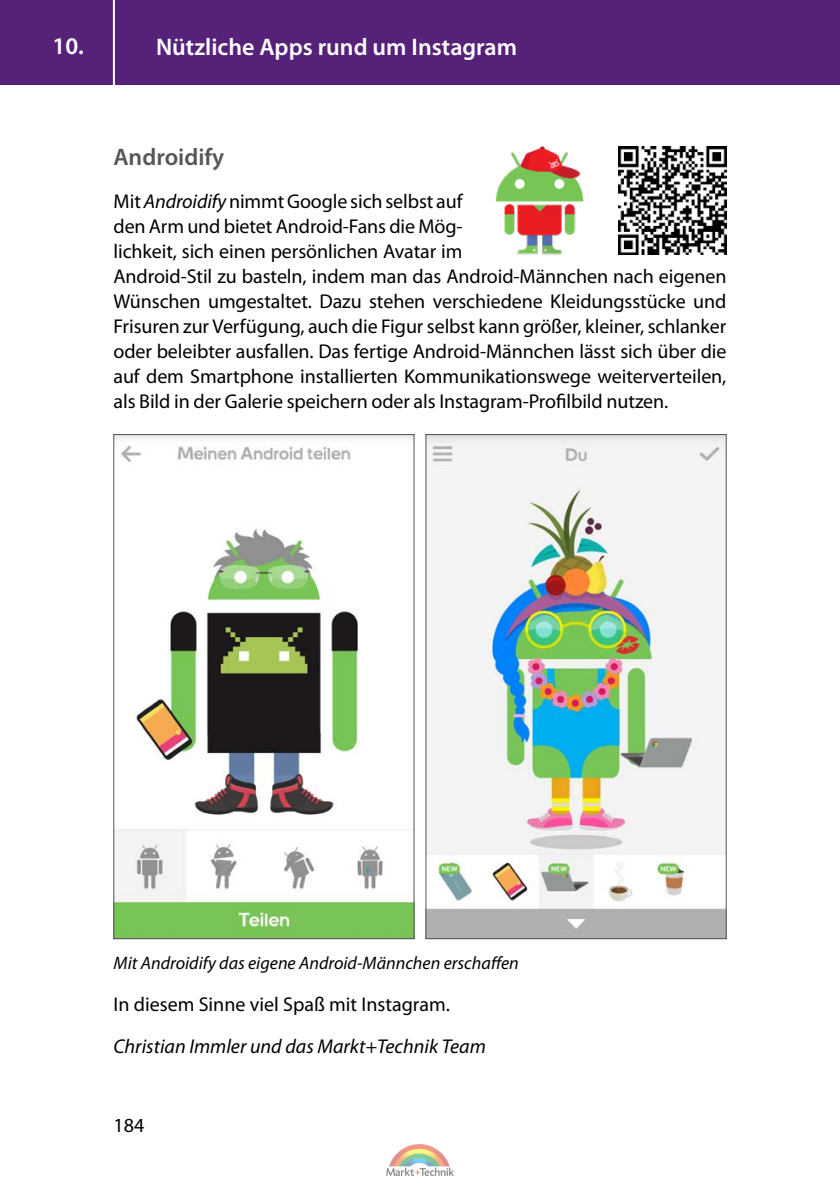
<style>
.page{position:relative;width:840px;height:1191px;background:#fff}
.page>*{position:absolute;margin:0;border:0;box-sizing:border-box;transform-origin:0 0}
.t1{font:600 24px "Myriad Pro";color:#fff}
.t2{font:600 24px "Myriad Pro";color:#555756}
.t3{font:20px/25px "Myriad Pro";letter-spacing:-.005em;color:#000}
.t4{font:italic 20px "Myriad Pro";color:#000}
.t5{font:italic 18px "Myriad Pro";color:#000}
.s1{font-style:italic}
</style>
<div class="page">
<div style="left:0;top:0;width:839px;height:84px;background:#562279"></div>
<hr style="left:113px;top:0;width:2px;height:87px;background:#fff">
<img style="left:115px;top:436px;width:297px;height:501px">
<div style="left:113px;top:434px;width:301px;height:505px;border:1px solid #555756"></div>
<img style="left:427px;top:436px;width:297px;height:501px">
<div style="left:425px;top:434px;width:301px;height:505px;border:1px solid #555756"></div>
<img style="left:495px;top:147px;width:89px;height:107px">
<img style="left:618px;top:147px;width:108px;height:107px">
<img style="left:386px;top:1144px;width:67px;height:31px">
<p class="t1" style="left:52px;top:31px;width:33px">10.</p>
<p class="t1" style="left:156px;top:31px;width:362px">Nützliche Apps rund um Instagram</p>
<p class="t2" style="left:113px;top:142px;width:112px">Androidify</p>
<p class="t3" style="left:113px;top:188px;width:614px">Mit <span class="s1">Androidify</span> nimmt Google sich selbst auf<br>den Arm und bietet Android-Fans die Mög-<br>lichkeit, sich einen persönlichen Avatar im<br>Android-Stil zu basteln, indem man das Android-Männchen nach eigenen Wünschen umgestaltet. Dazu stehen verschiedene Kleidungsstücke und Frisuren zur Verfügung, auch die Figur selbst kann größer, kleiner, schlanker oder beleibter ausfallen. Das fertige Android-Männchen lässt sich über die auf dem Smartphone installierten Kommunikationswege weiterverteilen, als Bild in der Galerie speichern oder als Instagram-Profilbild nutzen.</p>
<p class="t5" style="left:113px;top:951px;width:406px">Mit Androidify das eigene Android-Männchen erschaffen</p>
<p class="t3" style="left:113px;top:991px;width:337px">In diesem Sinne viel Spaß mit Instagram.</p>
<p class="t4" style="left:113px;top:1033px;width:373px">Christian Immler und das Markt+Technik Team</p>
<p class="t3" style="left:113px;top:1112px;width:32px">184</p>
</div>
